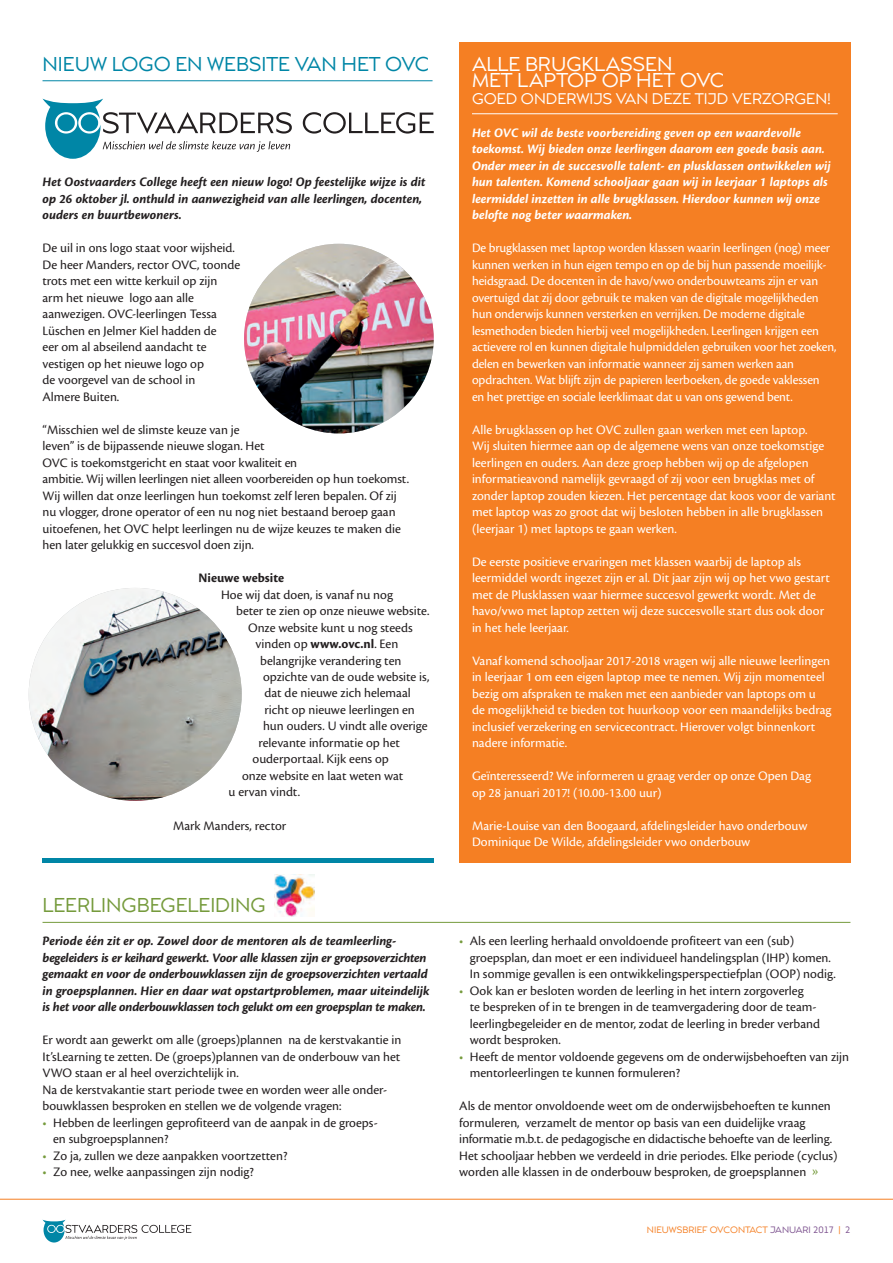
<style>
.page{position:relative;width:893px;height:1263px;background:#fff}
.page>*{position:absolute;margin:0;border:0;box-sizing:border-box;transform-origin:0 0}
.t1{font:19.5px/16.5px "Capri Pro";color:#fff}
.HEADING{font:19.5px "Capri Pro";color:#0086a6}
.t2{font:19.5px "Capri Pro";color:#769b3d}
.t3{font:15px "Capri Pro";color:#fff}
.t4{font:13.5px/16.5px "Cronos Pro";color:#231f20}
.t5{font:13.5px/16.5px "Cronos Pro";letter-spacing:-.005em;color:#fff}
.INTRO{font:italic 700 13.5px/16.5px "Cronos Pro";letter-spacing:-.005em;color:#231f20}
.t6{font:italic 700 13.5px/16.5px "Cronos Pro";color:#fff}
.t7{font:700 13.5px "Cronos Pro";color:#231f20}
.t8{font:9px "Capri Pro";color:#f57f23}
.s1{font-weight:700}
.s2{color:#769b3d}
.s3{color:#7c518e}
</style>
<div class="page">
<svg style="left:43px;top:1220px;width:148px;height:22px"></svg>
<hr style="left:0;top:1199px;width:893px;height:1px;background:#f57f23">
<hr style="left:43px;top:80px;width:390px;height:1px;background:#0086a6">
<hr style="left:43px;top:922px;width:807px;height:1px;background:#769b3d">
<div style="left:459px;top:43px;width:391px;height:819px;background:#f57f23"></div>
<hr style="left:472px;top:113px;width:366px;height:1px;background:#fff">
<svg style="left:303px;top:112px;width:131px;height:22px"></svg>
<svg style="left:43px;top:99px;width:249px;height:60px"></svg>
<hr style="left:43px;top:858px;width:391px;height:4px;background:#0086a6">
<img style="left:244px;top:244px;width:190px;height:189px;border-radius:95px">
<img style="left:29px;top:588px;width:213px;height:213px;border-radius:106px">
<img style="left:275px;top:874px;width:40px;height:43px">
<p class="HEADING" style="left:43px;top:52px;width:388px">NIEUW LOGO EN WEBSITE VAN HET OVC</p>
<p class="INTRO" style="left:43px;top:174px;width:384px">Het Oostvaarders College heeft een nieuw logo! Op feestelijke wijze is dit op 26 oktober jl. onthuld in aanwezigheid van alle leerlingen, docenten, ouders en buurtbewoners.</p>
<p class="t4" style="left:43px;top:240px;width:194px">De uil in ons logo staat voor wijsheid.</p>
<p class="t4" style="left:43px;top:256px;width:199px">De heer Manders, rector OVC, toonde trots met een witte kerkuil op zijn arm het nieuwe logo aan alle aanwezigen. OVC-leerlingen Tessa<br>Lüschen en Jelmer Kiel hadden de<br>eer om al abseilend aandacht te vestigen op het nieuwe logo op<br>de voorgevel van de school in<br>Almere Buiten.</p>
<p class="t4" style="left:43px;top:421px;width:224px">“Misschien wel de slimste keuze van je leven” is de bijpassende nieuwe slogan. Het</p>
<p class="t4" style="left:43px;top:454px;width:256px">OVC is toekomstgericht en staat voor kwaliteit en</p>
<p class="t4" style="left:43px;top:471px;width:368px">ambitie. Wij willen leerlingen niet alleen voorbereiden op hun toekomst.<br>Wij willen dat onze leerlingen hun toekomst zelf leren bepalen. Of zij nu vlogger, drone operator of een nu nog niet bestaand beroep gaan uitoefenen, het OVC helpt leerlingen nu de wijze keuzes te maken die hen later gelukkig en succesvol doen zijn.</p>
<p class="t7" style="left:199px;top:570px;width:87px">Nieuwe website</p>
<p class="t4" style="left:221px;top:586px;width:173px">Hoe wij dat doen, is vanaf nu nog</p>
<p class="t4" style="left:236px;top:603px;width:195px">beter te zien op onze nieuwe website.</p>
<p class="t4" style="left:248px;top:619px;width:166px">Onze website kunt u nog steeds</p>
<p class="t4" style="left:256px;top:636px;width:144px">vinden op <span class="s1">www.ovc.nl</span>. Een</p>
<p class="t4" style="left:260px;top:652px;width:143px">belangrijke verandering ten</p>
<p class="t4" style="left:263px;top:669px;width:168px">opzichte van de oude website is,</p>
<p class="t4" style="left:265px;top:685px;width:148px">dat de nieuwe zich helemaal</p>
<p class="t4" style="left:265px;top:702px;width:152px">richt op nieuwe leerlingen en</p>
<p class="t4" style="left:263px;top:718px;width:166px">hun ouders. U vindt alle overige</p>
<p class="t4" style="left:259px;top:734px;width:143px">relevante informatie op het</p>
<p class="t4" style="left:253px;top:751px;width:138px">ouderportaal. Kijk eens op</p>
<p class="t4" style="left:242px;top:767px;width:163px">onze website en laat weten wat</p>
<p class="t4" style="left:229px;top:784px;width:73px">u ervan vindt.</p>
<p class="t4" style="left:173px;top:817px;width:115px">Mark Manders, rector</p>
<p class="t2" style="left:43px;top:893px;width:225px">LEERLINGBEGELEIDING</p>
<p class="INTRO" style="left:43px;top:933px;width:389px">Periode één zit er op. Zowel door de mentoren als de teamleerling&shy;begeleiders is er keihard gewerkt. Voor alle klassen zijn er groepsoverzichten gemaakt en voor de onderbouwklassen zijn de groepsoverzichten vertaald in groepsplannen. Hier en daar wat opstartproblemen, maar uiteindelijk is het voor alle onderbouwklassen toch gelukt om een groepsplan te maken.</p>
<p class="t4" style="left:43px;top:1032px;width:360px;text-align:justify">Er wordt aan gewerkt om alle (groeps)plannen na de kerstvakantie in It’sLearning te zetten. De (groeps)plannen van de onderbouw van het VWO staan er al heel overzichtelijk in.</p>
<p class="t4" style="left:43px;top:1081px;width:345px">Na de kerstvakantie start periode twee en worden weer alle onder&shy;bouwklassen besproken en stellen we de volgende vragen:</p>
<p class="t4" style="left:53px;top:1114px;width:326px;text-indent:-11px"><span class="s2">•</span> Hebben de leerlingen geprofiteerd van de aanpak in de groeps&shy;en subgroepsplannen?</p>
<p class="t4" style="left:43px;top:1147px;width:246px"><span class="s2">•</span> Zo ja, zullen we deze aanpakken voortzetten?</p>
<p class="t4" style="left:43px;top:1164px;width:213px"><span class="s2">•</span> Zo nee, welke aanpassingen zijn nodig?</p>
<p class="t1" style="left:472px;top:55px;width:254px">ALLE BRUGKLASSEN<br>MET LAPTOP OP HET OVC</p>
<p class="t3" style="left:472px;top:89px;width:361px">GOED ONDERWIJS VAN DEZE TIJD VERZORGEN!</p>
<p class="t6" style="left:472px;top:124px;width:360px">Het OVC wil de beste voorbereiding geven op een waardevolle toekomst. Wij bieden onze leerlingen daarom een goede basis aan.<br>Onder meer in de succesvolle talent- en plusklassen ontwikkelen wij hun talenten. Komend schooljaar gaan wij in leerjaar 1 laptops als leermiddel inzetten in alle brugklassen. Hierdoor kunnen wij onze belofte nog beter waarmaken.</p>
<p class="t5" style="left:472px;top:240px;width:366px">De brugklassen met laptop worden klassen waarin leerlingen (nog) meer kunnen werken in hun eigen tempo en op de bij hun passende moeilijk&shy;heidsgraad. De docenten in de havo/vwo onderbouwteams zijn er van overtuigd dat zij door gebruik te maken van de digitale mogelijkheden hun onderwijs kunnen versterken en verrijken. De moderne digitale lesmethoden bieden hierbij veel mogelijkheden. Leerlingen krijgen een actievere rol en kunnen digitale hulpmiddelen gebruiken voor het zoeken, delen en bewerken van informatie wanneer zij samen werken aan opdrachten. Wat blijft zijn de papieren leerboeken, de goede vaklessen<br>en het prettige en sociale leerklimaat dat u van ons gewend bent.</p>
<p class="t5" style="left:472px;top:421px;width:365px">Alle brugklassen op het OVC zullen gaan werken met een laptop.<br>Wij sluiten hiermee aan op de algemene wens van onze toekomstige leerlingen en ouders. Aan deze groep hebben wij op de afgelopen informatieavond namelijk gevraagd of zij voor een brugklas met of zonder laptop zouden kiezen. Het percentage dat koos voor de variant met laptop was zo groot dat wij besloten hebben in alle brugklassen (leerjaar 1) met laptops te gaan werken.</p>
<p class="t5" style="left:472px;top:553px;width:360px">De eerste positieve ervaringen met klassen waarbij de laptop als leermiddel wordt ingezet zijn er al. Dit jaar zijn wij op het vwo gestart met de Plusklassen waar hiermee succesvol gewerkt wordt. Met de havo/vwo met laptop zetten wij deze succesvolle start dus ook door in het hele leerjaar.</p>
<p class="t5" style="left:472px;top:652px;width:361px">Vanaf komend schooljaar 2017-2018 vragen wij alle nieuwe leerlingen in leerjaar 1 om een eigen laptop mee te nemen. Wij zijn momenteel bezig om afspraken te maken met een aanbieder van laptops om u de mogelijkheid te bieden tot huurkoop voor een maandelijks bedrag inclusief verzekering en servicecontract. Hierover volgt binnenkort nadere informatie.</p>
<p class="t5" style="left:472px;top:768px;width:341px">Geïnteresseerd? We informeren u graag verder op onze Open Dag op 28 januari 2017! (10.00-13.00 uur)</p>
<p class="t5" style="left:472px;top:817px;width:337px">Marie-Louise van den Boogaard, afdelingsleider havo onderbouw</p>
<p class="t5" style="left:472px;top:834px;width:280px">Dominique De Wilde, afdelingsleider vwo onderbouw</p>
<p class="t4" style="left:470px;top:933px;width:367px;text-indent:-11px"><span class="s2">•</span> Als een leerling herhaald onvoldoende profiteert van een (sub) groepsplan, dan moet er een individueel handelingsplan (IHP) komen.<br>In sommige gevallen is een ontwikkelingsperspectiefplan (OOP) nodig.</p>
<p class="t4" style="left:470px;top:982px;width:352px;text-indent:-11px"><span class="s2">•</span> Ook kan er besloten worden de leerling in het intern zorgoverleg<br>te bespreken of in te brengen in de teamvergadering door de team&shy;leerlingbegeleider en de mentor, zodat de leerling in breder verband wordt besproken.</p>
<p class="t4" style="left:470px;top:1048px;width:381px;text-indent:-11px"><span class="s2">•</span> Heeft de mentor voldoende gegevens om de onderwijsbehoeften van zijn mentorleerlingen te kunnen formuleren?</p>
<p class="t4" style="left:459px;top:1098px;width:374px">Als de mentor onvoldoende weet om de onderwijsbehoeften te kunnen formuleren, verzamelt de mentor op basis van een duidelijke vraag informatie m.b.t. de pedagogische en didactische behoefte van de leerling.</p>
<p class="t4" style="left:459px;top:1147px;width:380px">Het schooljaar hebben we verdeeld in drie periodes. Elke periode (cyclus) worden alle klassen in de onderbouw besproken, de groepsplannen <span class="s2">»</span></p>
<p class="t8" style="left:647px;top:1224px;width:205px">NIEUWSBRIEF OVCONTACT <span class="s3">JANUARI 2017</span> | <span class="s3">2</span></p>
</div>
